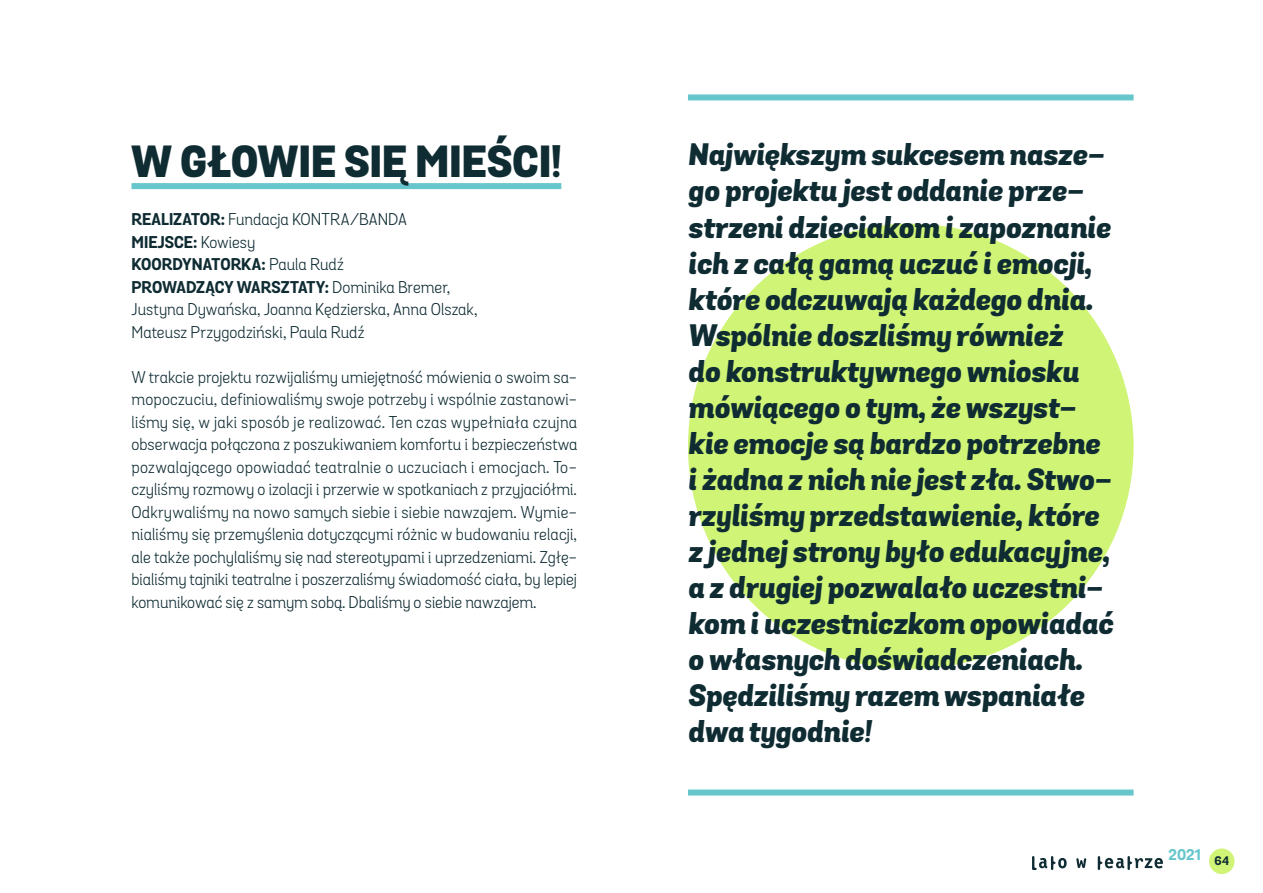
<style>
.page{position:relative;width:1263px;height:893px;background:#fff}
.page>*{position:absolute;margin:0;border:0;box-sizing:border-box;transform-origin:0 0}
.TYTUL_SPEKTAKLU{font:800 43.5px "Grota Sans Alt";letter-spacing:.005em;color:#0f2c33}
.CYTATY{font:italic 800 30px/36px "Grota Sans";color:#0f2c33}
.tekst{font:16.5px/22.5px "Grota Sans Alt";color:#0f2c33;text-align:justify}
.tekst_chorągiewka{font:16.5px/22.5px "Grota Sans Alt";color:#0f2c33}
.tekst_chorągiewka-2{font:700 16.5px "Grota Sans Alt";letter-spacing:.005em;color:#0f2c33}
.t1{font:700 15px "Grota Sans Alt";color:#66c6cb}
.s1{font-weight:700}
.s2{font-weight:400}
</style>
<div class="page">
<div style="left:688px;top:224px;width:445px;height:445px;background:#d0f476;border-radius:50%"></div>
<div style="left:688px;top:789px;width:445px;height:6px;background:#66c6cb"></div>
<div style="left:688px;top:94px;width:445px;height:6px;background:#66c6cb"></div>
<svg style="left:1032px;top:856px;width:35px;height:14px"></svg>
<svg style="left:1098px;top:856px;width:65px;height:14px"></svg>
<svg style="left:1076px;top:858px;width:10px;height:10px"></svg>
<div style="left:1209px;top:848px;width:25px;height:26px;background:#d0f476;border-radius:50%"></div>
<div style="left:131px;top:183px;width:430px;height:6px;background:#66c6cb"></div>
<p class="TYTUL_SPEKTAKLU" style="left:131px;top:135px;width:432px">W GŁOWIE SIĘ MIEŚCI!</p>
<p class="tekst_chorągiewka" style="left:131px;top:208px;width:277px"><span class="s1">REALIZATOR:</span> Fundacja KONTRA/BANDA</p>
<p class="tekst_chorągiewka-2" style="left:131px;top:232px;width:125px">MIEJSCE: <span class="s2">Kowiesy</span></p>
<p class="tekst_chorągiewka-2" style="left:131px;top:254px;width:214px">KOORDYNATORKA: <span class="s2">Paula Rudź</span></p>
<p class="tekst_chorągiewka" style="left:131px;top:276px;width:348px"><span class="s1">PROWADZĄCY WARSZTATY:</span> Dominika Bremer,<br>Justyna Dywańska, Joanna Kędzierska, Anna Olszak,<br>Mateusz Przygodziński, Paula Rudź</p>
<p class="tekst" style="left:131px;top:366px;width:447px">W trakcie projektu rozwijaliśmy umiejętność mówienia o swoim sa&shy;mopoczuciu, definiowaliśmy swoje potrzeby i wspólnie zastanowi&shy;liśmy się, w jaki sposób je realizować. Ten czas wypełniała czujna obserwacja połączona z poszukiwaniem komfortu i bezpieczeństwa pozwalającego opowiadać teatralnie o uczuciach i emocjach. To&shy;czyliśmy rozmowy o izolacji i przerwie w spotkaniach z przyjaciółmi.<br>Odkrywaliśmy na nowo samych siebie i siebie nawzajem. Wymie&shy;nialiśmy się przemyślenia dotyczącymi różnic w budowaniu relacji, ale także pochylaliśmy się nad stereotypami i uprzedzeniami. Zgłę&shy;bialiśmy tajniki teatralne i poszerzaliśmy świadomość ciała, by lepiej komunikować się z samym sobą. Dbaliśmy o siebie nawzajem.</p>
<p class="CYTATY" style="left:688px;top:139px;width:427px">Największym sukcesem nasze&shy;go projektu jest oddanie prze&shy;strzeni dzieciakom i zapoznanie ich z całą gamą uczuć i emocji, które odczuwają każdego dnia.<br>Wspólnie doszliśmy również<br>do konstruktywnego wniosku mówiącego o tym, że wszyst&shy;kie emocje są bardzo potrzebne i żadna z nich nie jest zła. Stwo&shy;rzyliśmy przedstawienie, które z jednej strony było edukacyjne, a z drugiej pozwalało uczestni&shy;kom i uczestniczkom opowiadać o własnych doświadczeniach.<br>Spędziliśmy razem wspaniałe dwa tygodnie!</p>
<p class="t1" style="left:1168px;top:845px;width:62px">2021 <sub>64</sub></p>
</div>
